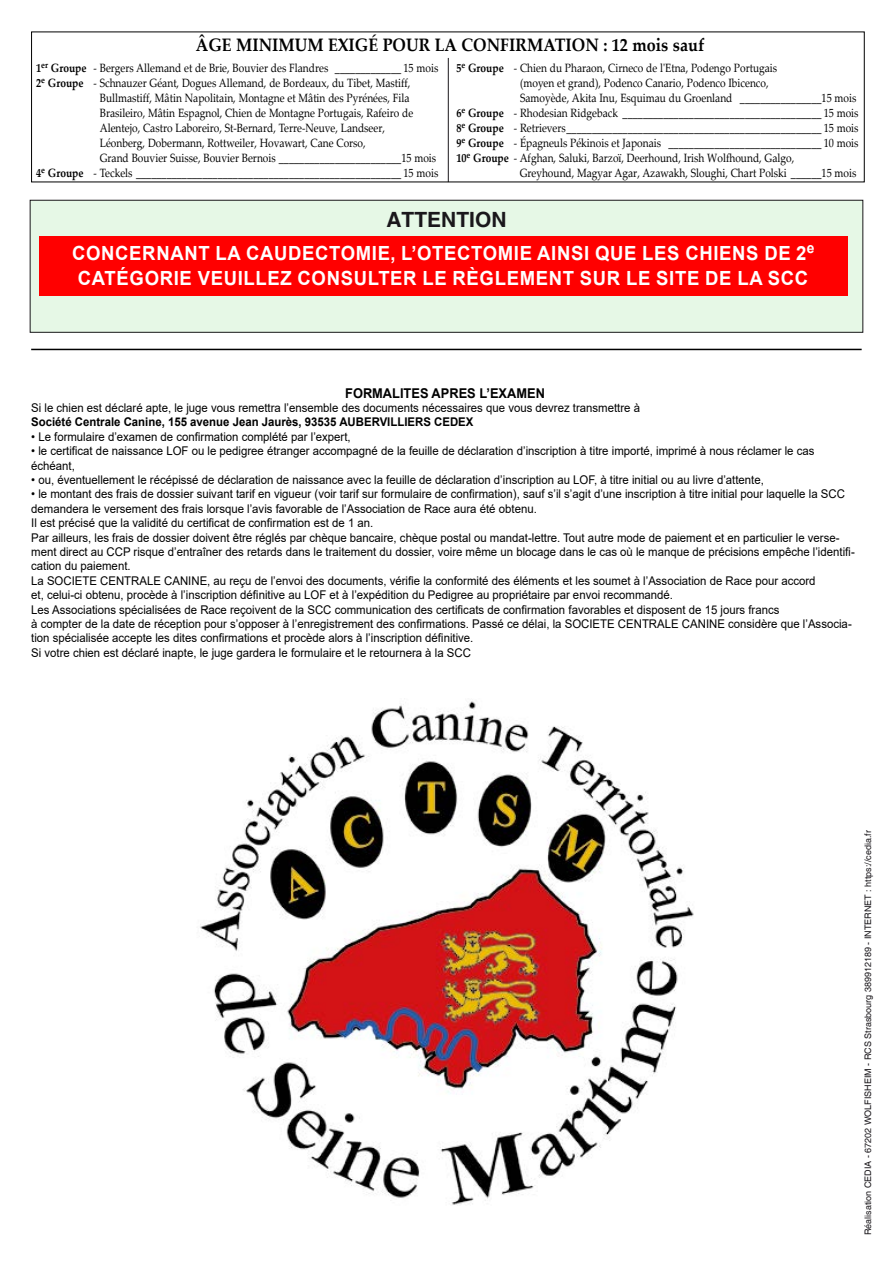
<style>
.page{position:relative;width:893px;height:1263px;background:#fff}
.page>*{position:absolute;margin:0;border:0;box-sizing:border-box;transform-origin:0 0}
.t1{font:700 21px "Helvetica";color:#1a171b}
.t2{font:700 19.5px/25.5px "Arial";letter-spacing:.035em;color:#fff;scale:.95 1}
.t3{font:700 18px "Palatino Linotype";color:#000;scale:.9 1}
.t4{font:700 13.5px "Arial";color:#000;scale:.95 1}
.t5{font:12px/14.4px "Arial";color:#000;scale:.95 1}
.t6{font:12px "Palatino Linotype";color:#000;scale:.85 1}
.t7{font:700 12px "Arial";color:#000;scale:.95 1}
.t8{font:9px "Helvetica";color:#1a171b}
.s1{font-weight:700}
</style>
<div class="page">
<hr style="left:448px;top:58px;width:1px;height:124px;background:#1a171b">
<hr style="left:31px;top:349px;width:831px;height:1px;background:#000">
<img style="left:200px;top:701px;width:494px;height:504px">
<div style="left:30px;top:200px;width:833px;height:132px;background:#e6f8e6"></div>
<div style="left:39px;top:236px;width:808px;height:59px;background:#f00"></div>
<div style="left:30px;top:200px;width:833px;height:133px;border:1px solid #1a171b"></div>
<h3 class="t3" style="left:196px;top:32px;width:567px">ÂGE MINIMUM EXIGÉ POUR LA CONFIRMATION : 12 mois sauf</h3>
<p class="t6" style="left:36px;top:60px;width:475px"><span class="s1">1</span><sup>er</sup> <span class="s1">Groupe</span> - Bergers Allemand et de Brie, Bouvier des Flandres _____________ 15 mois</p>
<p class="t6" style="left:36px;top:75px;width:442px"><span class="s1">2</span><sup>e</sup> <span class="s1">Groupe</span> - Schnauzer Géant, Dogues Allemand, de Bordeaux, du Tibet, Mastiff,</p>
<p class="t6" style="left:100px;top:90px;width:366px">Bullmastiff, Mâtin Napolitain, Montagne et Mâtin des Pyrénées, Fila</p>
<p class="t6" style="left:100px;top:105px;width:370px">Brasileiro, Mâtin Espagnol, Chien de Montagne Portugais, Rafeiro de</p>
<p class="t6" style="left:100px;top:120px;width:337px">Alentejo, Castro Laboreiro, St-Bernard, Terre-Neuve, Landseer,</p>
<p class="t6" style="left:100px;top:135px;width:314px">Léonberg, Dobermann, Rottweiler, Hovawart, Cane Corso,</p>
<p class="t6" style="left:100px;top:150px;width:397px">Grand Bouvier Suisse, Bouvier Bernois ________________________15 mois</p>
<p class="t6" style="left:36px;top:165px;width:475px"><span class="s1">4</span><sup>e</sup> <span class="s1">Groupe</span> - Teckels ____________________________________________________ 15 mois</p>
<p class="t6" style="left:456px;top:60px;width:379px"><span class="s1">5</span><sup>e</sup> <span class="s1">Groupe</span> - Chien du Pharaon, Cirneco de l'Etna, Podengo Portugais</p>
<p class="t6" style="left:520px;top:75px;width:294px">(moyen et grand), Podenco Canario, Podenco Ibicenco,</p>
<p class="t6" style="left:520px;top:90px;width:397px">Samoyède, Akita Inu, Esquimau du Groenland ________________15 mois</p>
<p class="t6" style="left:456px;top:105px;width:475px"><span class="s1">6</span><sup>e</sup> <span class="s1">Groupe</span> - Rhodesian Ridgeback _______________________________________ 15 mois</p>
<p class="t6" style="left:456px;top:120px;width:475px"><span class="s1">8</span><sup>e</sup> <span class="s1">Groupe</span> - Retrievers__________________________________________________ 15 mois</p>
<p class="t6" style="left:456px;top:135px;width:475px"><span class="s1">9</span><sup>e</sup> <span class="s1">Groupe</span> - Épagneuls Pékinois et Japonais ______________________________ 10 mois</p>
<p class="t6" style="left:456px;top:150px;width:399px"><span class="s1">10</span><sup>e</sup> <span class="s1">Groupe</span> - Afghan, Saluki, Barzoï, Deerhound, Irish Wolfhound, Galgo,</p>
<p class="t6" style="left:520px;top:165px;width:398px">Greyhound, Magyar Agar, Azawakh, Sloughi, Chart Polski ______15 mois</p>
<h1 class="t1" style="left:386px;top:207px;width:122px">ATTENTION</h1>
<h2 class="t2" style="left:72px;top:240px;width:783px">CONCERNANT LA CAUDECTOMIE, L’OTECTOMIE AINSI QUE LES CHIENS DE 2<sup>e<br></sup>CATÉGORIE VEUILLEZ CONSULTER LE RÈGLEMENT SUR LE SITE DE LA SCC</h2>
<p class="t4" style="left:345px;top:383px;width:212px">FORMALITES APRES L’EXAMEN</p>
<p class="t5" style="left:31px;top:400px;width:642px">Si le chien est déclaré apte, le juge vous remettra l’ensemble des documents nécessaires que vous devrez transmettre à</p>
<p class="t7" style="left:31px;top:414px;width:467px">Société Centrale Canine, 155 avenue Jean Jaurès, 93535 AUBERVILLIERS CEDEX</p>
<p class="t5" style="left:31px;top:429px;width:338px">• Le formulaire d’examen de confirmation complété par l’expert,</p>
<p class="t5" style="left:31px;top:444px;width:826px">• le certificat de naissance LOF ou le pedigree étranger accompagné de la feuille de déclaration d’inscription à titre importé, imprimé à nous réclamer le cas échéant,</p>
<p class="t5" style="left:31px;top:472px;width:773px">• ou, éventuellement le récépissé de déclaration de naissance avec la feuille de déclaration d’inscription au LOF, à titre initial ou au livre d’attente,</p>
<p class="t5" style="left:31px;top:487px;width:868px">• le montant des frais de dossier suivant tarif en vigueur (voir tarif sur formulaire de confirmation), sauf s’il s’agit d’une inscription à titre initial pour laquelle la SCC demandera le versement des frais lorsque l’avis favorable de l’Association de Race aura été obtenu.<br>Il est précisé que la validité du certificat de confirmation est de 1 an.<br>Par ailleurs, les frais de dossier doivent être réglés par chèque bancaire, chèque postal ou mandat-lettre. Tout autre mode de paiement et en particulier le verse&shy;ment direct au CCP risque d’entraîner des retards dans le traitement du dossier, voire même un blocage dans le cas où le manque de précisions empêche l’identifi&shy;cation du paiement.<br>La SOCIETE CENTRALE CANINE, au reçu de l’envoi des documents, vérifie la conformité des éléments et les soumet à l’Association de Race pour accord<br>et, celui-ci obtenu, procède à l’inscription définitive au LOF et à l’expédition du Pedigree au propriétaire par envoi recommandé.<br>Les Associations spécialisées de Race reçoivent de la SCC communication des certificats de confirmation favorables et disposent de 15 jours francs<br>à compter de la date de réception pour s’opposer à l’enregistrement des confirmations. Passé ce délai, la SOCIETE CENTRALE CANINE considère que l’Associa&shy;tion spécialisée accepte les dites confirmations et procède alors à l’inscription définitive.<br>Si votre chien est déclaré inapte, le juge gardera le formulaire et le retournera à la SCC</p>
<p class="t8" style="left:863px;top:1235px;width:407px;rotate:-90deg">Réalisation CEDIA - 67202 WOLFISHEIM - RCS Strasbourg 389912189 - INTERNET : https://cedia.fr</p>
</div>
